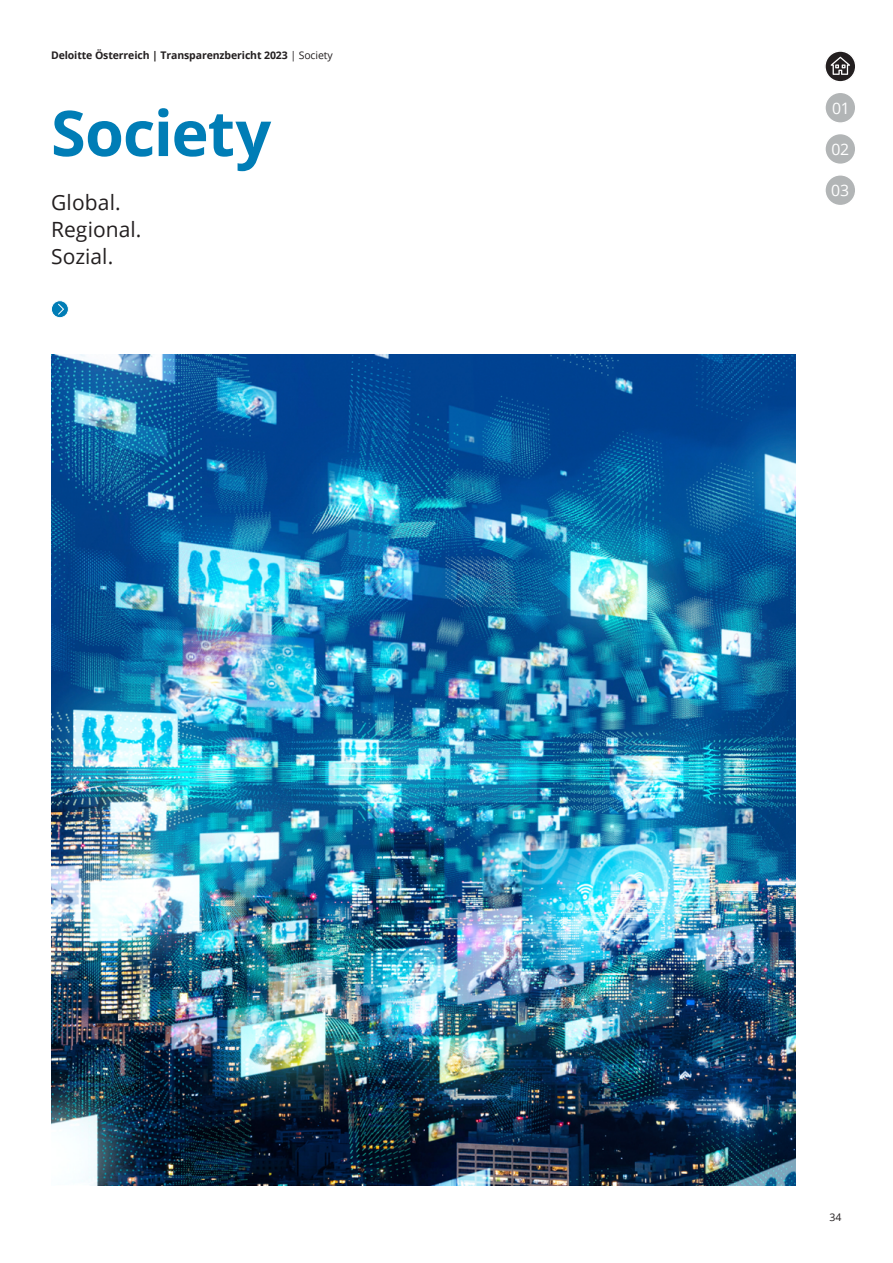
<style>
.page{position:relative;width:893px;height:1263px;background:#fff}
.page>*{position:absolute;margin:0;border:0;box-sizing:border-box;transform-origin:0 0}
.t1{font:700 63px "Open Sans";letter-spacing:-.015em;color:#007db6}
.t2{font:21px/27px "Open Sans";letter-spacing:.005em;color:#231f20}
.t3{font:15.75px "Open Sans";color:#fff}
.t4{font:700 10.5px "Open Sans";letter-spacing:-.01em;color:#231f20}
.t5{font:10.5px "Open Sans";color:#231f20}
.s1{font-weight:400}
</style>
<div class="page">
<img style="left:51px;top:354px;width:744px;height:831px">
<svg style="left:51px;top:301px;width:17px;height:17px"></svg>
<div style="left:51px;top:300px;width:18px;height:18px;border:1px solid #fff;border-radius:50%"></div>
<svg style="left:57px;top:303px;width:8px;height:12px"></svg>
<svg style="left:827px;top:53px;width:26px;height:27px"></svg>
<div style="left:824px;top:50px;width:32px;height:33px;border:2px solid #fff;border-radius:50%"></div>
<div style="left:825px;top:92px;width:31px;height:31px;background:#b2b5b6;border-radius:50%"></div>
<div style="left:824px;top:92px;width:32px;height:32px;border:2px solid #fff;border-radius:50%"></div>
<div style="left:825px;top:134px;width:31px;height:30px;background:#b2b5b6;border-radius:50%"></div>
<div style="left:824px;top:133px;width:32px;height:32px;border:2px solid #fff;border-radius:50%"></div>
<div style="left:825px;top:175px;width:31px;height:31px;background:#b2b5b6;border-radius:50%"></div>
<div style="left:824px;top:174px;width:32px;height:32px;border:2px solid #fff;border-radius:50%"></div>
<p class="t4" style="left:51px;top:48px;width:283px">Deloitte Österreich | Transparenzbericht 2023 <span class="s1">| Society</span></p>
<h1 class="t1" style="left:51px;top:89px;width:222px">Society</h1>
<h2 class="t2" style="left:51px;top:188px;width:92px">Global.<br>Regional.<br>Sozial.</h2>
<h3 class="t3" style="left:832px;top:97px;width:19px">01</h3>
<h3 class="t3" style="left:831px;top:138px;width:19px">02</h3>
<h3 class="t3" style="left:831px;top:180px;width:19px">03</h3>
<p class="t5" style="left:830px;top:1210px;width:13px">34</p>
</div>
